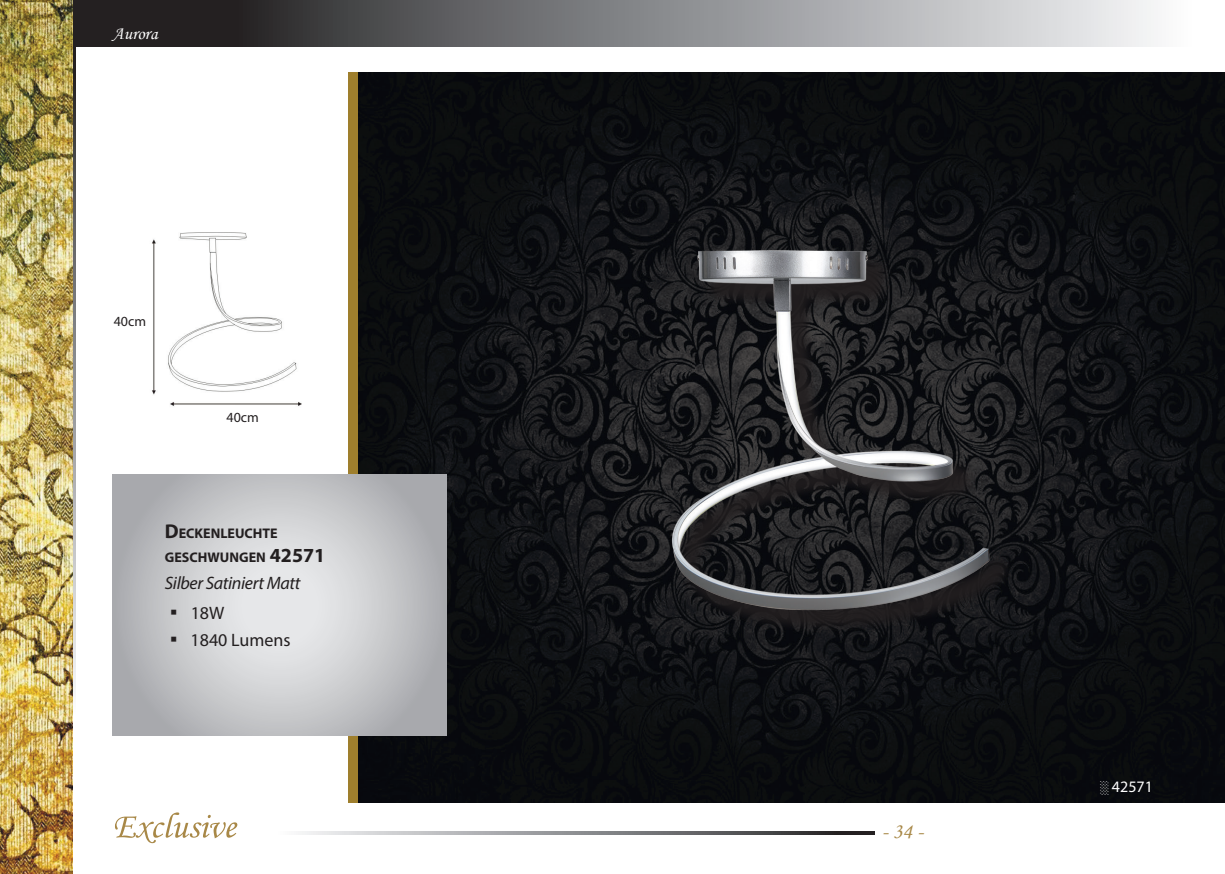
<style>
.page{position:relative;width:1225px;height:874px;background:#fff}
.page>*{position:absolute;margin:0;border:0;box-sizing:border-box;transform-origin:0 0}
.t1{font:22px "Monotype Corsiva";color:#a88847}
.t2{font:italic 18px "Myriad Pro";letter-spacing:-.02em;color:#231f20}
.t3{font:18px "Myriad Pro";color:#231f20}
.t4{font:18px "Monotype Corsiva";color:#fff}
.t5{font:16px "Myriad Pro";color:#fff}
.t6{font:700 14px/24px "Myriad Pro";color:#231f20}
.t7{font:14px "Myriad Pro";color:#231f20}
.s1{font-size:20px}
.s2{font-family:"Koz Go Pro"}
.s3{font-family:"Monotype Corsiva";font-size:12px}
</style>
<div class="page">
<svg style="left:72px;top:47px;width:3px;height:786px;background:#aba38d"></svg>
<svg style="left:72px;top:0;width:1082px;height:47px;background:#7f7f81"></svg>
<svg style="left:300px;top:831px;width:574px;height:2px"></svg>
<img style="left:357px;top:72px;width:867px;height:729px">
<hr style="left:1224px;top:72px;width:1px;height:729px;background:#000">
<img style="left:0;top:0;width:72px;height:873px">
<div style="left:348px;top:72px;width:9px;height:729px;background:#9f7f2d"></div>
<svg style="left:113px;top:474px;width:333px;height:261px;background:#c4c5c8"></svg>
<svg style="left:115px;top:812px;width:122px;height:30px"></svg>
<img style="left:637px;top:199px;width:378px;height:477px">
<img style="left:152px;top:233px;width:150px;height:173px">
<p class="t4" style="left:113px;top:22px;width:47px">Aurora</p>
<p class="t7" style="left:114px;top:313px;width:34px">40cm</p>
<p class="t7" style="left:226px;top:408px;width:34px">40cm</p>
<p class="t6" style="left:165px;top:520px;width:162px"><span class="s1">D</span>ECKENLEUCHTE<br>GESCHWUNGEN <span class="s1">42571</span></p>
<p class="t2" style="left:165px;top:571px;width:137px">Silber Satiniert Matt</p>
<p class="t3" style="left:165px;top:601px;width:61px"><span class="s2">▪</span> 18W</p>
<p class="t3" style="left:165px;top:628px;width:127px"><span class="s2">▪</span> 1840 Lumens</p>
<h1 class="t1" style="left:882px;top:817px;width:43px">- 34 -</h1>
<p class="t5" style="left:1100px;top:776px;width:54px"><span class="s3">░</span> 42571</p>
</div>
